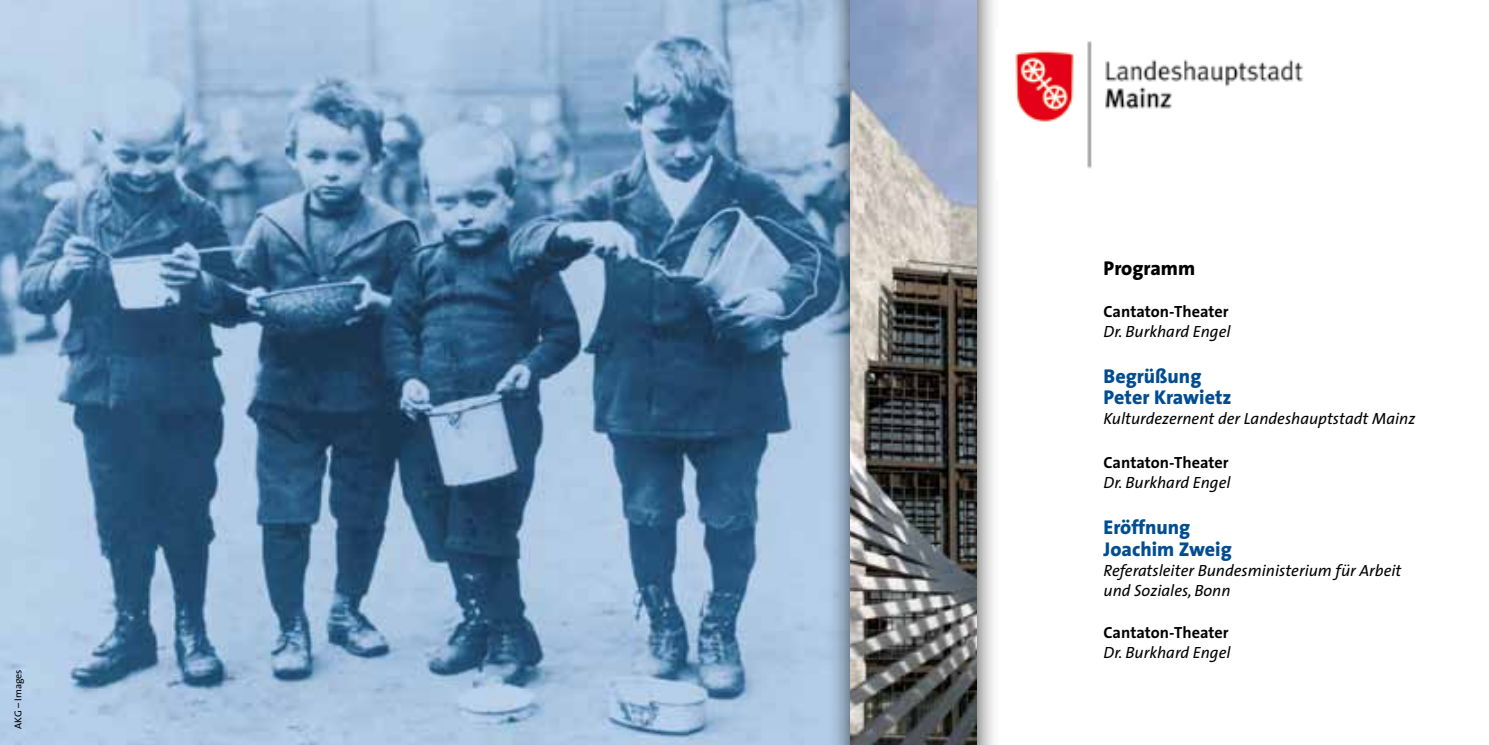
<style>
.page{position:relative;width:1489px;height:745px;background:#fff}
.page>*{position:absolute;margin:0;border:0;box-sizing:border-box;transform-origin:0 0}
.t1{font:800 20px/21.2px "The Sans";color:#004d91}
.t2{font:800 20px "The Sans";color:#000}
.t3{font:italic 16.25px/20px "The Sans";color:#000}
.t4{font:700 16.25px "The Sans";color:#000}
.t5{font:10px "The Sans";color:#000}
</style>
<div class="page">
<img style="left:0;top:0;width:826px;height:744px">
<div style="left:826px;top:0;width:172px;height:744px;background:#000;opacity:.75"></div>
<img style="left:850px;top:0;width:126px;height:744px">
<img style="left:996px;top:30px;width:307px;height:149px">
<p class="t5" style="left:10px;top:728px;width:61px;rotate:-90deg">AKG – Images</p>
<p class="t2" style="left:1103px;top:251px;width:93px">Programm</p>
<p class="t4" style="left:1103px;top:297px;width:126px">Cantaton-Theater</p>
<p class="t3" style="left:1103px;top:320px;width:128px">Dr. Burkhard Engel</p>
<p class="t1" style="left:1103px;top:365px;width:129px">Begrüßung<br>Peter Krawietz</p>
<p class="t3" style="left:1103px;top:408px;width:313px">Kulturdezernent der Landeshauptstadt Mainz</p>
<p class="t4" style="left:1103px;top:448px;width:126px">Cantaton-Theater</p>
<p class="t3" style="left:1103px;top:471px;width:128px">Dr. Burkhard Engel</p>
<p class="t1" style="left:1103px;top:516px;width:130px">Eröffnung<br>Joachim Zweig</p>
<p class="t3" style="left:1103px;top:559px;width:299px">Referatsleiter Bundesministerium für Arbeit und Soziales, Bonn</p>
<p class="t4" style="left:1103px;top:618px;width:126px">Cantaton-Theater</p>
<p class="t3" style="left:1103px;top:641px;width:128px">Dr. Burkhard Engel</p>
</div>
